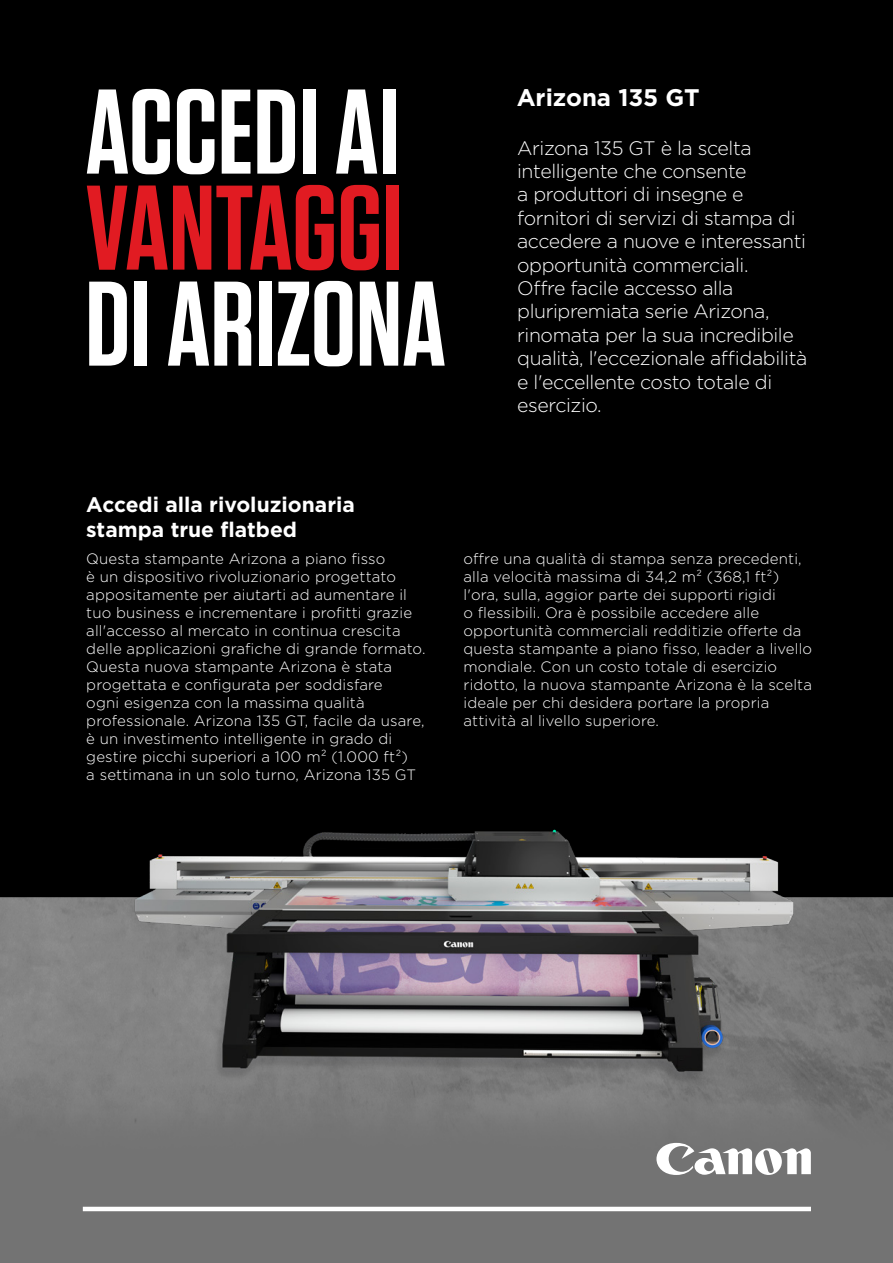
<style>
.page{position:relative;width:893px;height:1263px;background:#fff}
.page>*{position:absolute;margin:0;border:0;box-sizing:border-box;transform-origin:0 0}
.t1{font:600 120px "Tungsten";color:#fff}
.t2{font:600 120px "Tungsten";color:#e11b22}
.t3{font:700 24px "Gotham";color:#fff}
.t4{font:700 21px/25.2px "Gotham";color:#fff}
.t5{font:300 19.5px/23.4px "Gotham";letter-spacing:-.02em;color:#fff}
.t6{font:300 15px/18px "Gotham";letter-spacing:.01em;color:#fff}
</style>
<div class="page">
<img style="left:0;top:897px;width:893px;height:366px">
<div style="left:0;top:0;width:893px;height:897px;background:#000"></div>
<img style="left:60px;top:809px;width:792px;height:411px">
<svg style="left:656px;top:1143px;width:155px;height:32px"></svg>
<hr style="left:83px;top:1207px;width:728px;height:4px;background:#fff">
<h1 class="t1" style="left:85px;top:69px;width:316px">ACCEDI AI</h1>
<h1 class="t2" style="left:85px;top:165px;width:319px">VANTAGGI</h1>
<h1 class="t1" style="left:85px;top:261px;width:362px">DI ARIZONA</h1>
<h2 class="t3" style="left:517px;top:82px;width:185px">Arizona 135 GT</h2>
<p class="t5" style="left:517px;top:135px;width:292px">Arizona 135 GT è la scelta intelligente che consente<br>a produttori di insegne e fornitori di servizi di stampa di accedere a nuove e interessanti opportunità commerciali.<br>Offre facile accesso alla pluripremiata serie Arizona, rinomata per la sua incredibile qualità, l'eccezionale affidabilità e l'eccellente costo totale di esercizio.</p>
<h3 class="t4" style="left:86px;top:492px;width:270px">Accedi alla rivoluzionaria stampa true flatbed</h3>
<p class="t6" style="left:86px;top:549px;width:341px">Questa stampante Arizona a piano fisso<br>è un dispositivo rivoluzionario progettato appositamente per aiutarti ad aumentare il tuo business e incrementare i profitti grazie all'accesso al mercato in continua crescita delle applicazioni grafiche di grande formato.<br>Questa nuova stampante Arizona è stata progettata e configurata per soddisfare<br>ogni esigenza con la massima qualità professionale. Arizona 135 GT, facile da usare, è un investimento intelligente in grado di gestire picchi superiori a 100 m² (1.000 ft²)<br>a settimana in un solo turno, Arizona 135 GT</p>
<p class="t6" style="left:464px;top:549px;width:350px">offre una qualità di stampa senza precedenti, alla velocità massima di 34,2 m² (368,1 ft²) l'ora, sulla, aggior parte dei supporti rigidi<br>o flessibili. Ora è possibile accedere alle opportunità commerciali redditizie offerte da questa stampante a piano fisso, leader a livello mondiale. Con un costo totale di esercizio ridotto, la nuova stampante Arizona è la scelta ideale per chi desidera portare la propria attività al livello superiore.</p>
</div>
